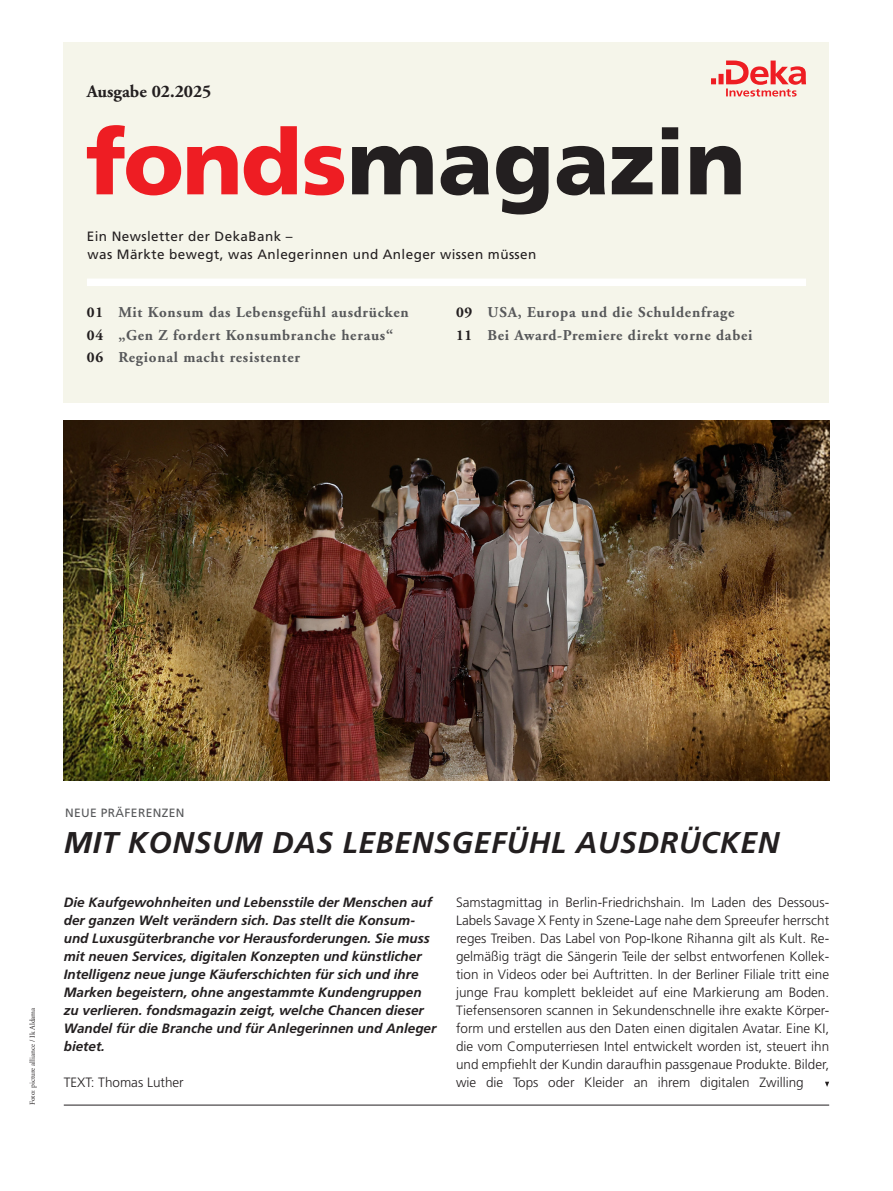
<style>
.page{position:relative;width:893px;height:1191px;background:#fff}
.page>*{position:absolute;margin:0;border:0;box-sizing:border-box;transform-origin:0 0}
.foma_2023_-_Headline{font:italic 700 30px "Deka Frutiger Mac";letter-spacing:.02em;color:#231f20}
.t1{font:700 17.7px "Deka A Garamond Mac";color:#231f20}
.foma_2023_-_Inhaltsverzeichnis{font:700 15px "Deka A Garamond Mac";letter-spacing:.05em;color:#57585a}
.foma_2023_-_Fließtext{font:300 13.5px/18px "Deka Frutiger Mac";color:#231f20;text-align:justify}
.foma_2023_-_Einleitungstitel{font:italic 700 13.5px/18px "Deka Frutiger Mac";color:#231f20}
.t2{font:13.5px/18px "Deka Frutiger Mac";letter-spacing:.03em;color:#231f20}
.foma_2023_-_Subheadline{font:12px "Deka Frutiger Mac";letter-spacing:.03em;color:#57585a}
.foma_2023_-_Bildnachweis___Credits{font:7.5px "Deka A Garamond Mac";color:#231f20}
.s1{color:#231f20}
</style>
<div class="page">
<div style="left:64px;top:43px;width:765px;height:360px;background:#f5f5ea"></div>
<div style="left:87px;top:278px;width:719px;height:8px;background:#fff"></div>
<svg style="left:352px;top:127px;width:389px;height:87px"></svg>
<svg style="left:87px;top:125px;width:257px;height:70px"></svg>
<svg style="left:711px;top:61px;width:95px;height:36px"></svg>
<hr style="left:64px;top:1104px;width:765px;height:1px;background:#231f20">
<svg style="left:825px;top:1081px;width:4px;height:6px"></svg>
<img style="left:64px;top:421px;width:765px;height:360px">
<p class="t1" style="left:87px;top:81px;width:126px">Ausgabe 02.2025</p>
<p class="t2" style="left:87px;top:227px;width:451px">Ein Newsletter der DekaBank –<br>was Märkte bewegt, was Anlegerinnen und Anleger wissen müssen</p>
<p class="foma_2023_-_Inhaltsverzeichnis" style="left:87px;top:304px;width:323px"><span class="s1">01</span> Mit Konsum das Lebensgefühl ausdrücken</p>
<p class="foma_2023_-_Inhaltsverzeichnis" style="left:87px;top:327px;width:308px"><span class="s1">04</span> „Gen Z fordert Konsumbranche heraus“</p>
<p class="foma_2023_-_Inhaltsverzeichnis" style="left:87px;top:349px;width:215px"><span class="s1">06</span> Regional macht resistenter</p>
<p class="foma_2023_-_Inhaltsverzeichnis" style="left:456px;top:304px;width:280px"><span class="s1">09</span> USA, Europa und die Schuldenfrage</p>
<p class="foma_2023_-_Inhaltsverzeichnis" style="left:456px;top:327px;width:298px"><span class="s1">11</span> Bei Award-Premiere direkt vorne dabei</p>
<p class="foma_2023_-_Bildnachweis___Credits" style="left:28px;top:1105px;width:99px;rotate:-90deg">Foto: picture alliance / Ik Aldama</p>
<p class="foma_2023_-_Subheadline" style="left:65px;top:806px;width:121px">NEUE PRÄFERENZEN</p>
<p class="foma_2023_-_Headline" style="left:64px;top:826px;width:717px">MIT KONSUM DAS LEBENSGEFÜHL AUSDRÜCKEN</p>
<p class="foma_2023_-_Einleitungstitel" style="left:64px;top:893px;width:374px">Die Kaufgewohnheiten und Lebensstile der Menschen auf der ganzen Welt verändern sich. Das stellt die Konsum&shy;und Luxusgüterbranche vor Herausforderungen. Sie muss mit neuen Services, digitalen Konzepten und künstlicher Intelligenz neue junge Käuferschichten für sich und ihre Marken begeistern, ohne angestammte Kundengruppen zu verlieren. fondsmagazin zeigt, welche Chancen dieser Wandel für die Branche und für Anlegerinnen und Anleger bietet.</p>
<p class="foma_2023_-_Fließtext" style="left:64px;top:1073px;width:122px">TEXT: Thomas Luther</p>
<p class="foma_2023_-_Fließtext" style="left:456px;top:893px;width:375px">Samstagmittag in Berlin-Friedrichshain. Im Laden des Dessous-Labels Savage X Fenty in Szene-Lage nahe dem Spreeufer herrscht reges Treiben. Das Label von Pop-Ikone Rihanna gilt als Kult. Re&shy;gelmäßig trägt die Sängerin Teile der selbst entworfenen Kollek&shy;tion in Videos oder bei Auftritten. In der Berliner Filiale tritt eine junge Frau komplett bekleidet auf eine Markierung am Boden.<br>Tiefensensoren scannen in Sekundenschnelle ihre exakte Körper&shy;form und erstellen aus den Daten einen digitalen Avatar. Eine KI, die vom Computerriesen Intel entwickelt worden ist, steuert ihn und empfiehlt der Kundin daraufhin passgenaue Produkte. Bilder, wie die Tops oder Kleider an ihrem digitalen Zwilling</p>
</div>
